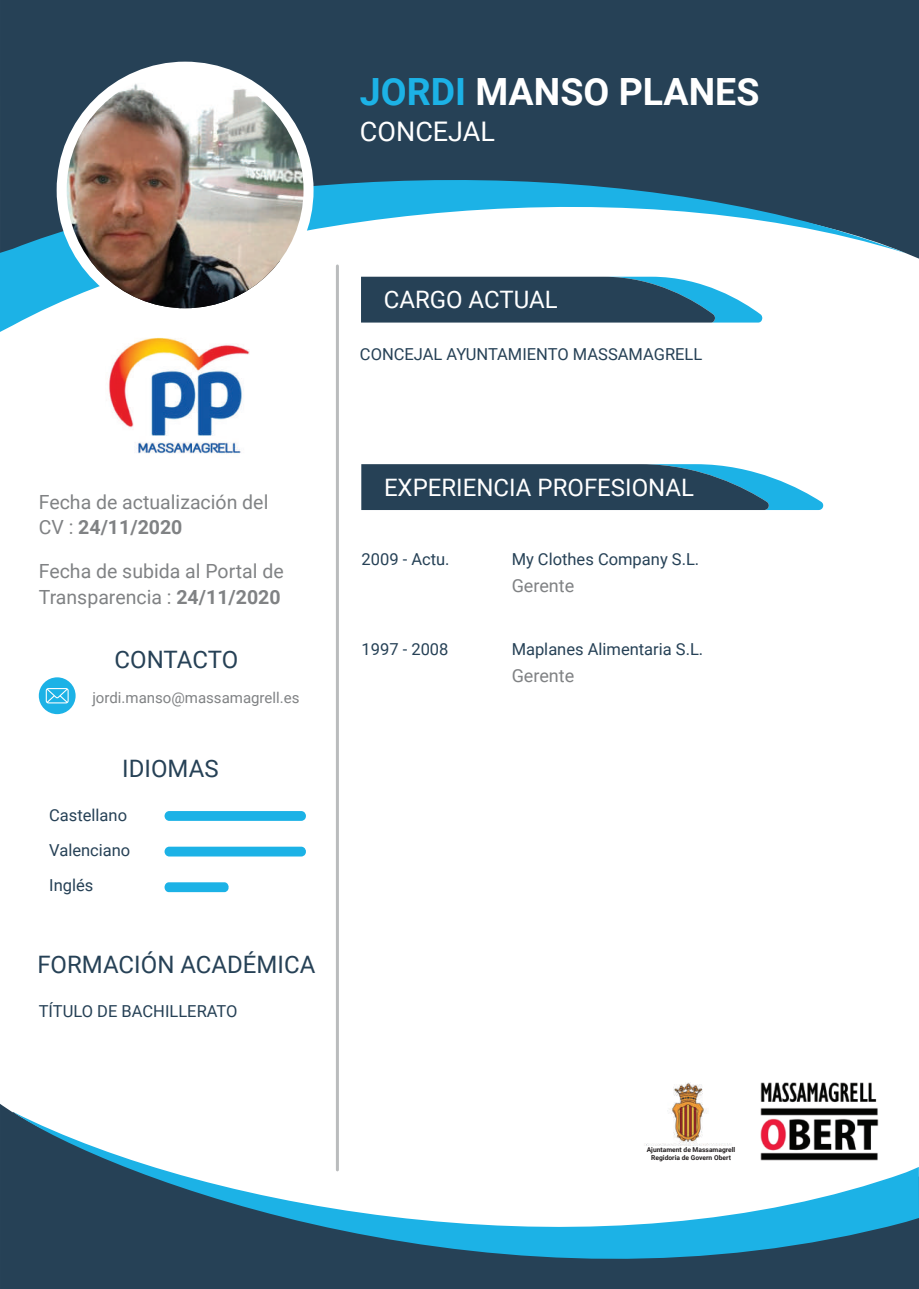
<style>
.page{position:relative;width:919px;height:1289px;background:#fff}
.page>*{position:absolute;margin:0;border:0;box-sizing:border-box;transform-origin:0 0}
.t1{font:700 37.5px "Roboto";color:#fff}
.t2{font:27px "Roboto";color:#fff}
.t3{font:24px "Roboto";color:#fff}
.t4{font:24px "Roboto";color:#264156}
.t5{font:19.5px/25.5px "Roboto";color:#808284}
.t6{font:18px "Roboto";color:#808284}
.t7{font:16.5px/35.2px "Roboto";color:#264156}
.t8{font:15px "Roboto";color:#808284}
.t9{font:700 6.75px/8.1px "Roboto";color:#231f20;text-align:center}
.s1{color:#1cb2e6}
.s2{font-weight:700}
</style>
<div class="page">
<div style="left:0;top:1104px;width:13px;height:184px;background:#264156"></div>
<svg style="left:13px;top:1112px;width:905px;height:176px"></svg>
<div style="left:0;top:0;width:918px;height:259px;background:#264156"></div>
<svg style="left:0;top:141px;width:906px;height:191px"></svg>
<div style="left:57px;top:62px;width:256px;height:256px;background:#fff;border-radius:50%"></div>
<div style="left:68px;top:73px;width:13px;height:6px;background:#264156"></div>
<div style="left:81px;top:73px;width:23px;height:6px;background:#264156"></div>
<svg style="left:104px;top:73px;width:24px;height:6px"></svg>
<div style="left:128px;top:73px;width:23px;height:6px;background:#fff"></div>
<svg style="left:238px;top:73px;width:7px;height:4px"></svg>
<div style="left:245px;top:73px;width:23px;height:6px;background:#264156"></div>
<div style="left:268px;top:73px;width:24px;height:6px;background:#264156"></div>
<div style="left:292px;top:73px;width:10px;height:6px;background:#264156"></div>
<div style="left:68px;top:79px;width:13px;height:23px;background:#264156"></div>
<svg style="left:81px;top:79px;width:23px;height:23px"></svg>
<svg style="left:104px;top:79px;width:17px;height:12px"></svg>
<svg style="left:249px;top:79px;width:19px;height:13px"></svg>
<div style="left:268px;top:79px;width:24px;height:23px;background:#264156"></div>
<div style="left:292px;top:79px;width:10px;height:23px;background:#264156"></div>
<svg style="left:68px;top:102px;width:13px;height:24px"></svg>
<svg style="left:81px;top:102px;width:3px;height:13px"></svg>
<svg style="left:287px;top:102px;width:5px;height:17px"></svg>
<div style="left:292px;top:102px;width:10px;height:24px;background:#264156"></div>
<svg style="left:68px;top:126px;width:11px;height:22px"></svg>
<svg style="left:292px;top:126px;width:10px;height:23px"></svg>
<svg style="left:68px;top:149px;width:6px;height:21px"></svg>
<svg style="left:296px;top:149px;width:6px;height:21px"></svg>
<svg style="left:71px;top:222px;width:8px;height:20px"></svg>
<svg style="left:292px;top:220px;width:8px;height:21px"></svg>
<svg style="left:68px;top:243px;width:13px;height:24px"></svg>
<div style="left:268px;top:243px;width:24px;height:24px;background:#fff"></div>
<div style="left:292px;top:243px;width:10px;height:24px;background:#fff"></div>
<div style="left:68px;top:267px;width:13px;height:23px;background:#1cb2e6"></div>
<div style="left:81px;top:267px;width:23px;height:23px;background:#1cb2e6"></div>
<div style="left:268px;top:267px;width:24px;height:23px;background:#fff"></div>
<div style="left:292px;top:267px;width:10px;height:23px;background:#fff"></div>
<svg style="left:68px;top:290px;width:13px;height:17px"></svg>
<svg style="left:81px;top:290px;width:3px;height:17px"></svg>
<div style="left:268px;top:290px;width:24px;height:17px;background:#fff"></div>
<div style="left:292px;top:290px;width:10px;height:17px;background:#fff"></div>
<svg style="left:361px;top:277px;width:402px;height:45px;background:#355d74"></svg>
<hr style="left:336px;top:266px;width:3px;height:903px;background:#babcbd">
<img style="left:760px;top:1082px;width:118px;height:77px">
<img style="left:638px;top:1082px;width:102px;height:63px">
<div style="left:624px;top:1145px;width:125px;height:25px;background:#fff"></div>
<svg style="left:361px;top:464px;width:463px;height:46px;background:#365e74"></svg>
<div style="left:39px;top:677px;width:37px;height:37px;background:#1cb2e6;border-radius:50%"></div>
<svg style="left:46px;top:688px;width:23px;height:15px"></svg>
<img style="left:105px;top:320px;width:145px;height:134px">
<svg style="left:164px;top:846px;width:142px;height:10px"></svg>
<svg style="left:164px;top:811px;width:142px;height:9px"></svg>
<svg style="left:164px;top:882px;width:65px;height:10px"></svg>
<svg style="left:84px;top:98px;width:203px;height:210px"></svg>
<img style="left:67px;top:71px;width:236px;height:237px;border-radius:118px">
<h1 class="t1" style="left:360px;top:65px;width:401px"><span class="s1">JORDI</span> MANSO PLANES</h1>
<h2 class="t2" style="left:360px;top:113px;width:137px">CONCEJAL</h2>
<h3 class="t3" style="left:383px;top:283px;width:175px">CARGO ACTUAL</h3>
<p class="t7" style="left:360px;top:336px;width:344px">CONCEJAL AYUNTAMIENTO MASSAMAGRELL</p>
<p class="t5" style="left:39px;top:488px;width:231px">Fecha de actualización del<br>CV : <span class="s2">24/11/2020</span></p>
<p class="t5" style="left:39px;top:558px;width:246px">Fecha de subida al Portal de<br>Transparencia : <span class="s2">24/11/2020</span></p>
<h3 class="t4" style="left:114px;top:642px;width:125px">CONTACTO</h3>
<p class="t8" style="left:92px;top:687px;width:208px">jordi.manso@massamagrell.es</p>
<h3 class="t4" style="left:122px;top:752px;width:98px">IDIOMAS</h3>
<p class="t7" style="left:49px;top:796px;width:79px">Castellano</p>
<p class="t7" style="left:49px;top:832px;width:83px">Valenciano<br>Inglés</p>
<h3 class="t4" style="left:37px;top:948px;width:279px">FORMACIÓN ACADÉMICA</h3>
<p class="t7" style="left:39px;top:992px;width:200px">TÍTULO DE BACHILLERATO</p>
<h3 class="t3" style="left:384px;top:470px;width:311px">EXPERIENCIA PROFESIONAL</h3>
<p class="t7" style="left:361px;top:540px;width:89px">2009 - Actu.</p>
<p class="t7" style="left:511px;top:541px;width:189px">My Clothes Company S.L.</p>
<p class="t6" style="left:511px;top:573px;width:64px">Gerente</p>
<p class="t7" style="left:361px;top:631px;width:88px">1997 - 2008</p>
<p class="t7" style="left:511px;top:631px;width:193px">Maplanes Alimentaria S.L.</p>
<p class="t6" style="left:511px;top:663px;width:64px">Gerente</p>
<p class="t9" style="left:646px;top:1144px;width:90px">Ajuntament de Massamagrell<br>Regidoria de Govern Obert</p>
</div>
